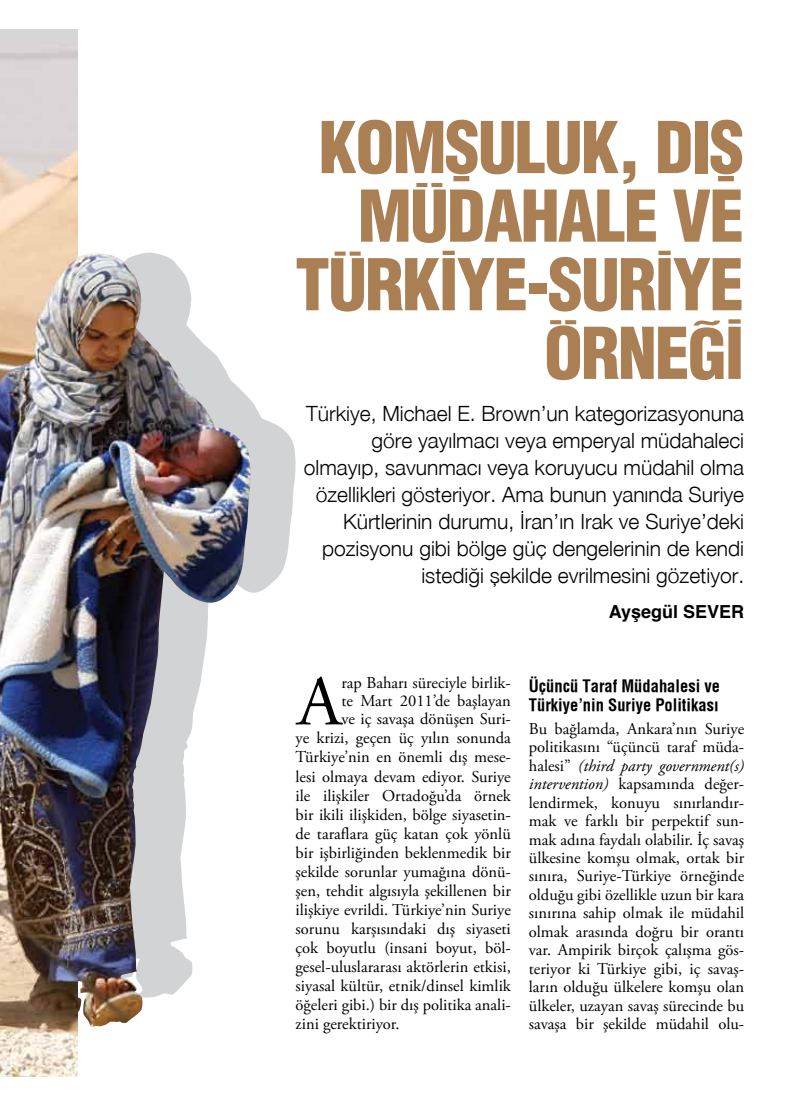
<style>
.page{position:relative;width:808px;height:1106px;background:#fff}
.page>*{position:absolute;margin:0;border:0;box-sizing:border-box;transform-origin:0 0}
.t1{font:70.8px "Adobe Garamond Pro";color:#000}
.t2{font:900 condensed 69.6px/68.6px "Helvetica";letter-spacing:-.025em;color:#ab7f54}
.t3{font:300 21px/27px "Helvetica";color:#000;text-align:right}
.t4{font:700 18px "Helvetica";color:#000}
.t5{font:16.5px/18.5px "Adobe Garamond Pro";color:#000;text-align:justify}
.t6{font:700 16.5px/18.5px "Helvetica Condens";color:#000}
.s1{font-style:italic}
</style>
<div class="page">
<svg style="left:78px;top:252px;width:218px;height:341px"></svg>
<img style="left:0;top:29px;width:78px;height:1047px">
<img style="left:0;top:258px;width:252px;height:770px">
<h2 class="t2" style="left:358px;top:111px;width:385px;text-indent:-39px">KOMŞULUK, DIŞ<br>MÜDA</h2>
<h2 class="t2" style="left:521px;top:180px;width:187px">HALE VE</h2>
<h2 class="t2" style="left:295px;top:249px;width:67px">TÜRKİYE</h2>
<h2 class="t2" style="left:527px;top:249px;width:212px">-SURİYE<br>ÖRNEĞİ</h2>
<p class="t3" style="left:304px;top:399px;width:442px">Türkiye, Michael E. Brown’un kategorizasyonuna göre yayılmacı veya emperyal müdahaleci olmayıp, savunmacı veya koruyucu müdahil olma özellikleri gösteriyor. Ama bunun yanında Suriye Kürtlerinin durumu, İran’ın Irak ve Suriye’deki pozisyonu gibi bölge güç dengelerinin de kendi istediği şekilde evrilmesini gözetiyor.</p>
<p class="t4" style="left:609px;top:596px;width:137px">Ayşegül SEVER</p>
<h1 class="t1" style="left:297px;top:659px;width:46px">A</h1>
<p class="t5" style="left:341px;top:674px;width:171px">rap Baharı süreciyle birlik-</p>
<p class="t5" style="left:341px;top:692px;width:171px">te Mart 2011’de başlayan</p>
<p class="t5" style="left:341px;top:710px;width:171px">ve iç savaşa dönüşen Suri-</p>
<p class="t5" style="left:296px;top:729px;width:217px">ye krizi, geçen üç yılın sonunda</p>
<p class="t5" style="left:296px;top:748px;width:217px">Türkiye’nin en önemli dış mese-</p>
<p class="t5" style="left:296px;top:767px;width:217px">lesi olmaya devam ediyor. Suriye</p>
<p class="t5" style="left:296px;top:786px;width:217px">ile ilişkiler Ortadoğu’da örnek</p>
<p class="t5" style="left:296px;top:805px;width:217px">bir ikili ilişkiden, bölge siyasetin-</p>
<p class="t5" style="left:296px;top:825px;width:217px">de taraflara güç katan çok yönlü</p>
<p class="t5" style="left:296px;top:844px;width:217px">bir işbirliğinden beklenmedik bir</p>
<p class="t5" style="left:296px;top:863px;width:217px">şekilde sorunlar yumağına dönü-</p>
<p class="t5" style="left:296px;top:882px;width:217px">şen, tehdit algısıyla şekillenen bir</p>
<p class="t5" style="left:296px;top:901px;width:217px">ilişkiye evrildi. Türkiye’nin Suriye</p>
<p class="t5" style="left:296px;top:920px;width:217px">sorunu karşısındaki dış siyaseti</p>
<p class="t5" style="left:296px;top:939px;width:217px">çok boyutlu (insani boyut, böl-</p>
<p class="t5" style="left:296px;top:958px;width:217px">gesel-uluslararası aktörlerin etkisi,</p>
<p class="t5" style="left:296px;top:977px;width:217px">siyasal kültür, etnik/dinsel kimlik</p>
<p class="t5" style="left:296px;top:996px;width:217px">öğeleri gibi.) bir dış politika anali-</p>
<p class="t5" style="left:296px;top:1015px;width:105px">zini gerektiriyor.</p>
<p class="t6" style="left:529px;top:677px;width:193px">Üçüncü Taraf Müdahalesi ve<br>Türkiye’nin Suriye Politikası</p>
<p class="t5" style="left:529px;top:719px;width:217px">Bu bağlamda, Ankara’nın Suriye politikasını “üçüncü taraf müda&shy;halesi” <span class="s1">(third party government(s) intervention)</span> kapsamında değer&shy;lendirmek, konuyu sınırlandır&shy;mak ve farklı bir perpektif sun&shy;mak adına faydalı olabilir. İç savaş ülkesine komşu olmak, ortak bir sınıra, Suriye-Türkiye örneğinde olduğu gibi özellikle uzun bir kara sınırına sahip olmak ile müdahil olmak arasında doğru bir orantı var. Ampirik birçok çalışma gös&shy;teriyor ki Türkiye gibi, iç savaş&shy;ların olduğu ülkelere komşu olan ülkeler, uzayan savaş sürecinde bu savaşa bir şekilde müdahil olu-</p>
</div>
